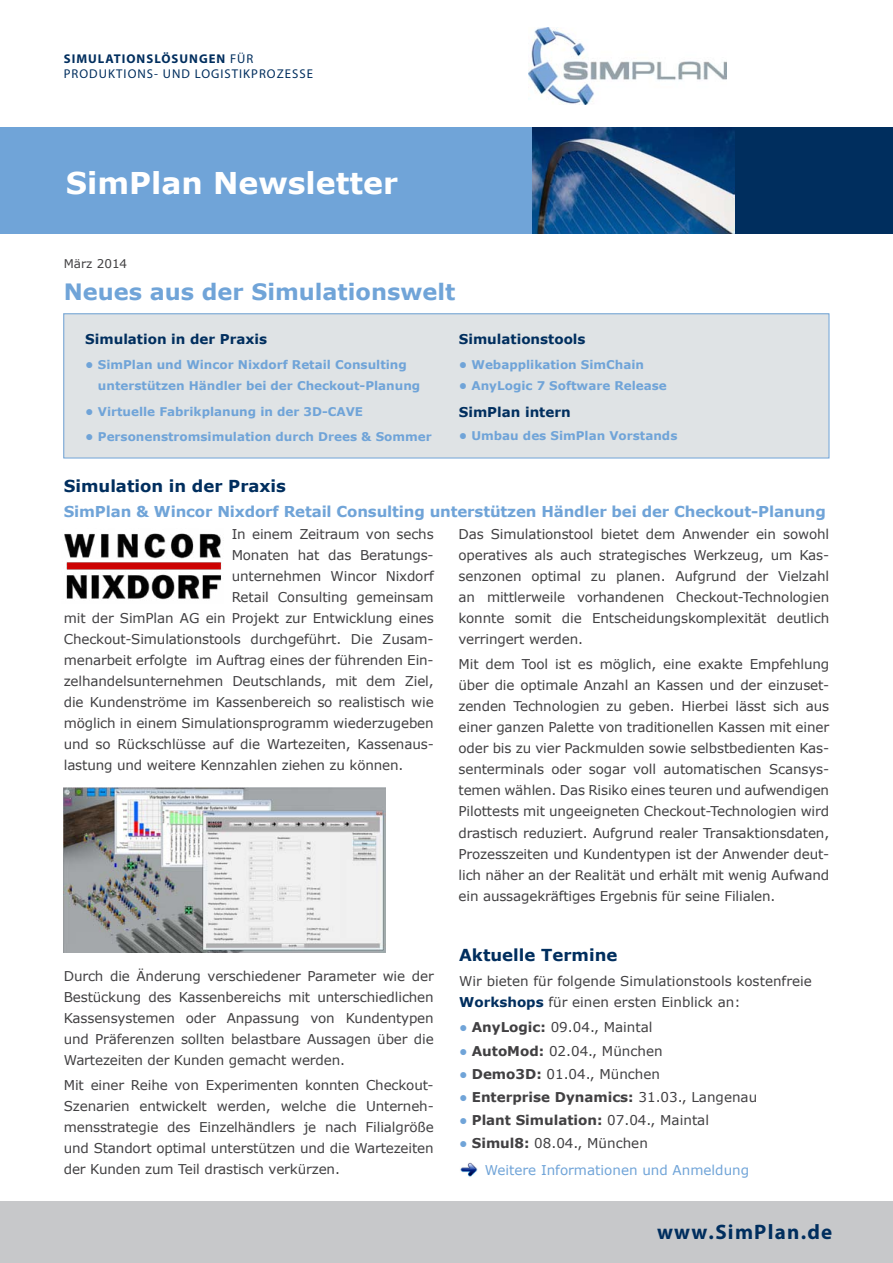
<style>
.page{position:relative;width:893px;height:1263px;background:#fff}
.page>*{position:absolute;margin:0;border:0;box-sizing:border-box;transform-origin:0 0}
.t1{font:700 30px "Verdana";color:#fff}
.t2{font:700 22.5px "Verdana";color:#70a4d8}
.t3{font:700 21px "Myriad Pro";letter-spacing:.06em;color:#002e5e}
.t4{font:700 16.5px "Verdana";color:#002e5e}
.t5{font:700 15px "Verdana";letter-spacing:-.01em;color:#70a4d8}
.t6{font:13.5px/21px "Verdana";letter-spacing:-.01em;color:#414042;text-align:justify}
.t7{font:700 13.5px "Verdana";color:#414042}
.t8{font:13.5px/27.5px "Verdana";color:#70a4d8}
.t9{font:700 13.5px "Verdana";color:#002e5e}
.t10{font:12.75px/15.3px "Myriad Pro";letter-spacing:.08em;color:#002e5e}
.t11{font:700 12px/21px "Verdana";color:#70a4d8}
.t12{font:12px "Verdana";color:#414042}
.s1{font-weight:700}
.s2{font-weight:700;color:#002e5e}
.s3{font-weight:700;font-size:12px;color:#70a4d8}
.s4{font-size:12px;color:#70a4d8}
.s5{font-weight:400}
.s6{font-weight:700;font-size:12px}
.s7{font-weight:700;color:#414042}
.s8{color:#414042}
</style>
<div class="page">
<div style="left:0;top:1201px;width:893px;height:62px;background:#c7c8ca"></div>
<img style="left:529px;top:28px;width:198px;height:77px">
<div style="left:731px;top:128px;width:162px;height:106px;background:#002e5e"></div>
<div style="left:0;top:128px;width:549px;height:106px;background:#70a4d8"></div>
<img style="left:533px;top:128px;width:201px;height:106px">
<div style="left:64px;top:314px;width:765px;height:144px;background:#dfe3e5"></div>
<div style="left:64px;top:314px;width:765px;height:144px;border:1px solid #70a4d8"></div>
<img style="left:64px;top:788px;width:322px;height:164px">
<img style="left:64px;top:533px;width:158px;height:67px">
<img style="left:460px;top:1162px;width:18px;height:15px">
<p class="t10" style="left:64px;top:51px;width:251px"><span class="s1">SIMULATIONSLÖSUNGEN</span> FÜR<br>PRODUKTIONS- UND LOGISTIKPROZESSE</p>
<h1 class="t1" style="left:66px;top:162px;width:334px">SimPlan Newsletter</h1>
<p class="t12" style="left:64px;top:255px;width:65px">März 2014</p>
<h2 class="t2" style="left:64px;top:276px;width:393px">Neues aus der Simulationswelt</h2>
<p class="t9" style="left:85px;top:329px;width:183px">Simulation in der Praxis</p>
<p class="t11" style="left:98px;top:354px;width:324px;text-indent:-13px">• SimPlan und Wincor Nixdorf Retail Consulting unterstützen Händler bei der Checkout-Planung</p>
<p class="t11" style="left:85px;top:400px;width:279px">• Virtuelle Fabrikplanung in der 3D-CAVE</p>
<p class="t11" style="left:85px;top:426px;width:348px">• Personenstromsimulation durch Drees &amp; Sommer</p>
<p class="t9" style="left:459px;top:330px;width:128px">Simulationstools</p>
<p class="t11" style="left:459px;top:354px;width:187px">• Webapplikation SimChain</p>
<p class="t11" style="left:459px;top:375px;width:210px">• AnyLogic 7 Software Release</p>
<p class="t9" style="left:459px;top:403px;width:113px">SimPlan intern</p>
<p class="t11" style="left:459px;top:425px;width:220px">• Umbau des SimPlan Vorstands</p>
<p class="t4" style="left:64px;top:474px;width:224px">Simulation in der Praxis</p>
<p class="t5" style="left:64px;top:501px;width:764px">SimPlan &amp; Wincor Nixdorf Retail Consulting unterstützen Händler bei der Checkout-Planung</p>
<p class="t6" style="left:232px;top:524px;width:204px">In einem Zeitraum von sechs</p>
<p class="t6" style="left:232px;top:545px;width:204px">Monaten hat das Beratungs-</p>
<p class="t6" style="left:232px;top:566px;width:204px">unternehmen Wincor Nixdorf</p>
<p class="t6" style="left:232px;top:587px;width:204px">Retail Consulting gemeinsam</p>
<p class="t6" style="left:64px;top:608px;width:371px">mit der SimPlan AG ein Projekt zur Entwicklung eines</p>
<p class="t6" style="left:64px;top:629px;width:371px">Checkout-Simulationstools durchgeführt. Die Zusam-</p>
<p class="t6" style="left:64px;top:650px;width:371px">menarbeit erfolgte im Auftrag eines der führenden Ein-</p>
<p class="t6" style="left:64px;top:671px;width:371px">zelhandelsunternehmen Deutschlands, mit dem Ziel,</p>
<p class="t6" style="left:64px;top:692px;width:371px">die Kundenströme im Kassenbereich so realistisch wie</p>
<p class="t6" style="left:64px;top:713px;width:371px">möglich in einem Simulationsprogramm wiederzugeben</p>
<p class="t6" style="left:64px;top:734px;width:371px">und so Rückschlüsse auf die Wartezeiten, Kassenaus-</p>
<p class="t6" style="left:64px;top:755px;width:341px">lastung und weitere Kennzahlen ziehen zu können.</p>
<p class="t6" style="left:64px;top:965px;width:371px">Durch die Änderung verschiedener Parameter wie der Bestückung des Kassenbereichs mit unterschiedlichen Kassensystemen oder Anpassung von Kundentypen und Präferenzen sollten belastbare Aussagen über die Wartezeiten der Kunden gemacht werden.</p>
<p class="t6" style="left:64px;top:1075px;width:371px">Mit einer Reihe von Experimenten konnten Checkout-Szenarien entwickelt werden, welche die Unterneh&shy;mensstrategie des Einzelhändlers je nach Filialgröße und Standort optimal unterstützen und die Wartezeiten der Kunden zum Teil drastisch verkürzen.</p>
<p class="t6" style="left:459px;top:524px;width:372px">Das Simulationstool bietet dem Anwender ein sowohl operatives als auch strategisches Werkzeug, um Kas&shy;senzonen optimal zu planen. Aufgrund der Vielzahl an mittlerweile vorhandenen Checkout-Technologien konnte somit die Entscheidungskomplexität deutlich verringert werden.</p>
<p class="t6" style="left:459px;top:654px;width:372px">Mit dem Tool ist es möglich, eine exakte Empfehlung über die optimale Anzahl an Kassen und der einzuset&shy;zenden Technologien zu geben. Hierbei lässt sich aus einer ganzen Palette von traditionellen Kassen mit einer oder bis zu vier Packmulden sowie selbstbedienten Kas&shy;senterminals oder sogar voll automatischen Scansys&shy;temen wählen. Das Risiko eines teuren und aufwendigen Pilottests mit ungeeigneten Checkout-Technologien wird drastisch reduziert. Aufgrund realer Transaktionsdaten, Prozesszeiten und Kundentypen ist der Anwender deut&shy;lich näher an der Realität und erhält mit wenig Aufwand ein aussagekräftiges Ergebnis für seine Filialen.</p>
<p class="t4" style="left:459px;top:943px;width:160px">Aktuelle Termine</p>
<p class="t6" style="left:459px;top:971px;width:354px">Wir bieten für folgende Simulationstools kostenfreie<br><span class="s2">Workshops</span> für einen ersten Einblick an:</p>
<p class="t6" style="left:459px;top:1017px;width:195px"><span class="s3">•</span> <span class="s1">AnyLogic:</span> 09.04., Maintal</p>
<p class="t6" style="left:459px;top:1040px;width:205px"><span class="s3">•</span> <span class="s1">AutoMod:</span> 02.04., München</p>
<p class="t6" style="left:459px;top:1063px;width:202px"><span class="s3">•</span> <span class="s1">Demo3D:</span> 01.04., München</p>
<p class="t7" style="left:459px;top:1087px;width:300px"><span class="s4">•</span> Enterprise Dynamics: <span class="s5">31.03., Langenau</span></p>
<p class="t7" style="left:459px;top:1110px;width:251px"><span class="s4">•</span> Plant Simulation: <span class="s5">07.04., Maintal</span></p>
<p class="t8" style="left:485px;top:1129px;width:266px;text-indent:-26px"><span class="s6">•</span> <span class="s7">Simul8:</span> <span class="s8">08.04., München<br></span>Weitere Informationen und Anmeldung</p>
<h3 class="t3" style="left:657px;top:1218px;width:177px">www.SimPlan.de</h3>
</div>
